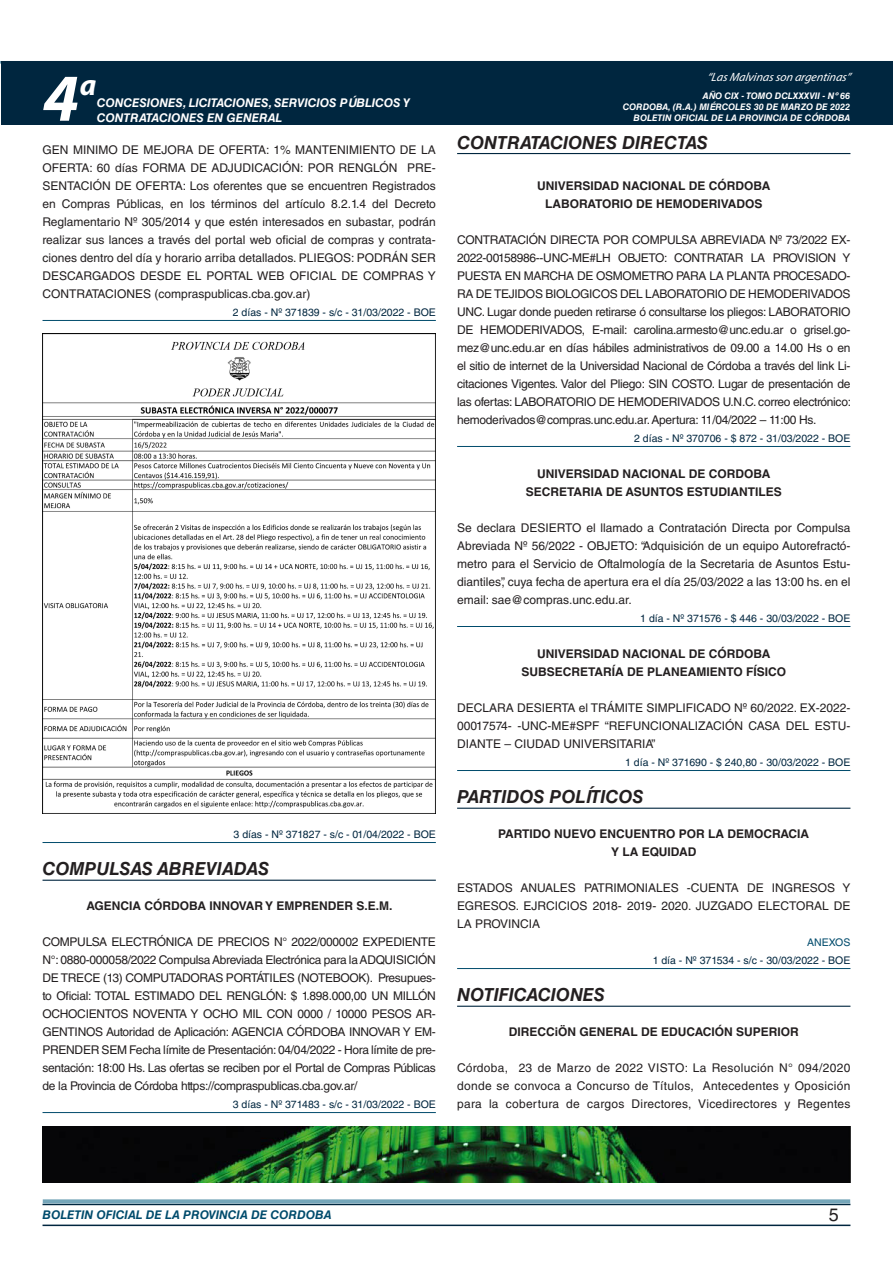
<style>
.page{position:relative;width:893px;height:1263px;background:#fff}
.page>*{position:absolute;margin:0;border:0;box-sizing:border-box;transform-origin:0 0}
.t1{font:italic 700 67.5px "Myriad Pro";color:#fff}
.t2{font:italic 700 30px "Myriad Pro";color:#fff}
.NOMBRE_DE_MINISTERIO{font:italic 700 18px "Helvetica LT Std";color:#231f20}
.t3{font:18px "Helvetica LT Std";color:#231f20}
.TEXTO_BASE{font:12px/18px "Helvetica LT Std";color:#231f20;text-align:justify}
.RESUELVE{font:700 12px "Helvetica LT Std";color:#231f20}
.t4{font:italic 700 12px/14.4px "Helvetica LT Std";color:#fff}
.t5{font:italic 700 12px "Helvetica LT Std";color:#004b6c}
.t6{font:italic 12px "Myriad Pro";color:#fff}
.FECHA_DE_VENCIMIENTO{font:10.5px "Helvetica LT Std";color:#00263f}
.ANEXO{font:10.5px "Helvetica LT Std";color:#004b6c}
.t7{font:italic 700 9px/10.8px "Helvetica LT Std";color:#fff;text-align:right}
</style>
<div class="page">
<hr style="left:43px;top:1224px;width:807px;height:2px;background:#00263f">
<div style="left:42px;top:1198px;width:809px;height:8px;background:#fff;opacity:.75"></div>
<div style="left:1px;top:61px;width:892px;height:64px;background:#00263f"></div>
<hr style="left:43px;top:320px;width:393px;height:1px;background:#004b6c">
<hr style="left:43px;top:842px;width:393px;height:1px;background:#004b6c">
<hr style="left:43px;top:880px;width:393px;height:1px;background:#00263f">
<hr style="left:43px;top:1112px;width:393px;height:1px;background:#004b6c">
<img style="left:43px;top:333px;width:393px;height:480px">
<hr style="left:457px;top:153px;width:393px;height:1px;background:#00263f">
<hr style="left:457px;top:446px;width:393px;height:1px;background:#004b6c">
<hr style="left:457px;top:626px;width:393px;height:1px;background:#004b6c">
<hr style="left:457px;top:770px;width:393px;height:1px;background:#004b6c">
<hr style="left:457px;top:808px;width:393px;height:1px;background:#00263f">
<hr style="left:457px;top:968px;width:393px;height:1px;background:#004b6c">
<hr style="left:457px;top:1006px;width:393px;height:1px;background:#00263f">
<img style="left:42px;top:1127px;width:809px;height:55px">
<h1 class="t1" style="left:43px;top:54px;width:38px">4</h1>
<h2 class="t2" style="left:80px;top:66px;width:18px">a</h2>
<p class="t4" style="left:97px;top:96px;width:315px">CONCESIONES, LICITACIONES, SERVICIOS PÚBLICOS Y<br>CONTRATACIONES EN GENERAL</p>
<p class="TEXTO_BASE" style="left:43px;top:141px;width:395px">GEN MINIMO DE MEJORA DE OFERTA: 1% MANTENIMIENTO DE LA OFERTA: 60 días FORMA DE ADJUDICACIÓN: POR RENGLÓN PRE-SENTACIÓN DE OFERTA: Los oferentes que se encuentren Registrados en Compras Públicas, en los términos del artículo 8.2.1.4 del Decreto Reglamentario Nº 305/2014 y que estén interesados en subastar, podrán realizar sus lances a través del portal web oficial de compras y contrata&shy;ciones dentro del día y horario arriba detallados. PLIEGOS: PODRÁN SER DESCARGADOS DESDE EL PORTAL WEB OFICIAL DE COMPRAS Y CONTRATACIONES (compraspublicas.cba.gov.ar)</p>
<p class="FECHA_DE_VENCIMIENTO" style="left:233px;top:306px;width:205px">2 días - Nº 371839 - s/c - 31/03/2022 - BOE</p>
<p class="FECHA_DE_VENCIMIENTO" style="left:234px;top:828px;width:204px">3 días - Nº 371827 - s/c - 01/04/2022 - BOE</p>
<p class="NOMBRE_DE_MINISTERIO" style="left:43px;top:858px;width:228px">COMPULSAS ABREVIADAS</p>
<p class="RESUELVE" style="left:86px;top:898px;width:308px">AGENCIA CÓRDOBA INNOVAR Y EMPRENDER S.E.M.</p>
<p class="TEXTO_BASE" style="left:43px;top:933px;width:395px">COMPULSA ELECTRÓNICA DE PRECIOS N° 2022/000002 EXPEDIENTE N°: 0880-000058/2022 Compulsa Abreviada Electrónica para la ADQUISICIÓN DE TRECE (13) COMPUTADORAS PORTÁTILES (NOTEBOOK). Presupues&shy;to Oficial: TOTAL ESTIMADO DEL RENGLÓN: $ 1.898.000,00 UN MILLÓN OCHOCIENTOS NOVENTA Y OCHO MIL CON 0000 / 10000 PESOS AR-GENTINOS Autoridad de Aplicación: AGENCIA CÓRDOBA INNOVAR Y EM-PRENDER SEM Fecha límite de Presentación: 04/04/2022 - Hora límite de pre&shy;sentación: 18:00 Hs. Las ofertas se reciben por el Portal de Compras Públicas de la Provincia de Córdoba https://compraspublicas.cba.gov.ar/</p>
<p class="FECHA_DE_VENCIMIENTO" style="left:233px;top:1098px;width:205px">3 días - Nº 371483 - s/c - 31/03/2022 - BOE</p>
<p class="t6" style="left:707px;top:70px;width:145px">“LasMalvinasson argentinas”</p>
<p class="t7" style="left:623px;top:91px;width:229px">AÑO CIX - TOMO DCLXXXVII - Nº 66<br>CORDOBA, (R.A.) MIÉRCOLES 30 DE MARZO DE 2022</p>
<p class="t7" style="left:634px;top:112px;width:218px">BOLETIN OFICIAL DE LA PROVINCIA DE CÓRDOBA</p>
<p class="NOMBRE_DE_MINISTERIO" style="left:457px;top:131px;width:252px">CONTRATACIONES DIRECTAS</p>
<p class="RESUELVE" style="left:537px;top:178px;width:235px">UNIVERSIDAD NACIONAL DE CÓRDOBA</p>
<p class="RESUELVE" style="left:545px;top:196px;width:219px">LABORATORIO DE HEMODERIVADOS</p>
<p class="TEXTO_BASE" style="left:457px;top:231px;width:395px">CONTRATACIÓN DIRECTA POR COMPULSA ABREVIADA Nº 73/2022 EX-2022-00158986--UNC-ME#LH OBJETO: CONTRATAR LA PROVISION Y PUESTA EN MARCHA DE OSMOMETRO PARA LA PLANTA PROCESADO-RA DE TEJIDOS BIOLOGICOS DEL LABORATORIO DE HEMODERIVADOS UNC. Lugar donde pueden retirarse ó consultarse los pliegos: LABORATORIO DE HEMODERIVADOS, E-mail: carolina.armesto@unc.edu.ar o grisel.go&shy;mez@unc.edu.ar en días hábiles administrativos de 09.00 a 14.00 Hs o en el sitio de internet de la Universidad Nacional de Córdoba a través del link Li&shy;citaciones Vigentes. Valor del Pliego: SIN COSTO. Lugar de presentación de las ofertas: LABORATORIO DE HEMODERIVADOS U.N.C. correo electrónico: hemoderivados@compras.unc.edu.ar. Apertura: 11/04/2022 – 11:00 Hs.</p>
<p class="FECHA_DE_VENCIMIENTO" style="left:634px;top:432px;width:218px">2 días - Nº 370706 - $ 872 - 31/03/2022 - BOE</p>
<p class="RESUELVE" style="left:537px;top:466px;width:235px">UNIVERSIDAD NACIONAL DE CORDOBA</p>
<p class="RESUELVE" style="left:526px;top:484px;width:257px">SECRETARIA DE ASUNTOS ESTUDIANTILES</p>
<p class="TEXTO_BASE" style="left:457px;top:519px;width:395px">Se declara DESIERTO el llamado a Contratación Directa por Compulsa Abreviada Nº 56/2022 - OBJETO: “Adquisición de un equipo Autorefractó&shy;metro para el Servicio de Oftalmología de la Secretaria de Asuntos Estu&shy;diantiles”, cuya fecha de apertura era el día 25/03/2022 a las 13:00 hs. en el email: sae@compras.unc.edu.ar.</p>
<p class="FECHA_DE_VENCIMIENTO" style="left:640px;top:612px;width:212px">1 día - Nº 371576 - $ 446 - 30/03/2022 - BOE</p>
<p class="RESUELVE" style="left:537px;top:646px;width:235px">UNIVERSIDAD NACIONAL DE CÓRDOBA</p>
<p class="RESUELVE" style="left:522px;top:664px;width:266px">SUBSECRETARÍA DE PLANEAMIENTO FÍSICO</p>
<p class="TEXTO_BASE" style="left:457px;top:699px;width:395px">DECLARA DESIERTA el TRÁMITE SIMPLIFICADO Nº 60/2022. EX-2022- 00017574- -UNC-ME#SPF “REFUNCIONALIZACIÓN CASA DEL ESTU-DIANTE – CIUDAD UNIVERSITARIA”</p>
<p class="FECHA_DE_VENCIMIENTO" style="left:625px;top:756px;width:227px">1 día - Nº 371690 - $ 240,80 - 30/03/2022 - BOE</p>
<p class="NOMBRE_DE_MINISTERIO" style="left:457px;top:786px;width:188px">PARTIDOS POLÍTICOS</p>
<p class="RESUELVE" style="left:498px;top:826px;width:313px">PARTIDO NUEVO ENCUENTRO POR LA DEMOCRACIA</p>
<p class="RESUELVE" style="left:611px;top:844px;width:87px">Y LA EQUIDAD</p>
<p class="TEXTO_BASE" style="left:457px;top:879px;width:395px">ESTADOS ANUALES PATRIMONIALES -CUENTA DE INGRESOS Y EGRESOS. EJRCICIOS 2018- 2019- 2020. JUZGADO ELECTORAL DE LA PROVINCIA</p>
<p class="ANEXO" style="left:807px;top:936px;width:45px">ANEXOS</p>
<p class="FECHA_DE_VENCIMIENTO" style="left:653px;top:954px;width:199px">1 día - Nº 371534 - s/c - 30/03/2022 - BOE</p>
<p class="NOMBRE_DE_MINISTERIO" style="left:457px;top:984px;width:149px">NOTIFICACIONES</p>
<p class="RESUELVE" style="left:509px;top:1024px;width:292px">DIRECCiÖN GENERAL DE EDUCACIÓN SUPERIOR</p>
<p class="TEXTO_BASE" style="left:457px;top:1059px;width:395px">Córdoba, 23 de Marzo de 2022 VISTO: La Resolución N° 094/2020 donde se convoca a Concurso de Títulos, Antecedentes y Oposición para la cobertura de cargos Directores, Vicedirectores y Regentes</p>
<p class="t5" style="left:43px;top:1208px;width:290px">BOLETIN OFICIAL DE LA PROVINCIA DE CORDOBA</p>
<h3 class="t3" style="left:829px;top:1204px;width:12px">5</h3>
</div>
